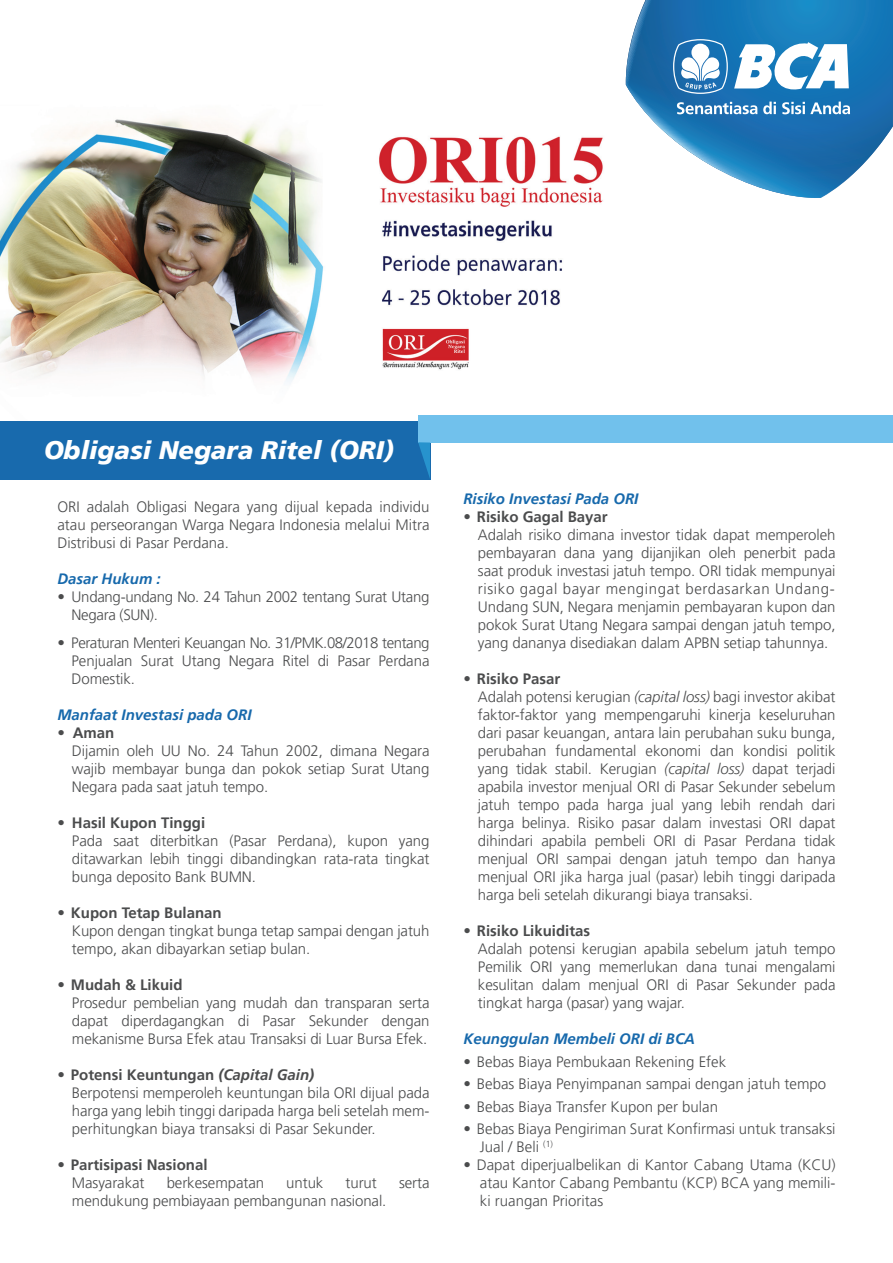
<style>
.page{position:relative;width:893px;height:1263px;background:#fff}
.page>*{position:absolute;margin:0;border:0;box-sizing:border-box;transform-origin:0 0}
.t1{font:italic 900 25.35px "Frutiger LT Pro";color:#fff}
.t2{font:300 15px/18px "Frutiger LT Pro";letter-spacing:-.005em;color:#4b4c4d}
.t3{font:italic 700 15px "Frutiger LT Pro";color:#1769ac}
.t4{font:700 15px/18px "Frutiger LT Pro";color:#4b4c4d}
.s1{font-weight:700}
.s2{font-weight:700;font-style:italic}
.s3{font-weight:300}
.s4{font-style:italic}
</style>
<div class="page">
<img style="left:0;top:118px;width:688px;height:349px">
<div style="left:0;top:421px;width:430px;height:58px;background:#186aad"></div>
<div style="left:418px;top:415px;width:475px;height:27px;background:#71c1ec"></div>
<svg style="left:418px;top:442px;width:12px;height:36px"></svg>
<svg style="left:626px;top:0;width:267px;height:198px"></svg>
<svg style="left:677px;top:102px;width:80px;height:12px"></svg>
<svg style="left:763px;top:102px;width:13px;height:12px"></svg>
<svg style="left:782px;top:102px;width:68px;height:12px"></svg>
<svg style="left:673px;top:39px;width:55px;height:55px"></svg>
<svg style="left:734px;top:41px;width:115px;height:49px"></svg>
<h1 class="t1" style="left:44px;top:435px;width:351px">Obligasi Negara Ritel (ORI)</h1>
<p class="t2" style="left:57px;top:497px;width:374px;text-align:justify">ORI adalah Obligasi Negara yang dijual kepada individu atau perseorangan Warga Negara Indonesia melalui Mitra Distribusi di Pasar Perdana.</p>
<p class="t3" style="left:57px;top:569px;width:105px">Dasar Hukum :</p>
<p class="t2" style="left:72px;top:587px;width:359px;text-indent:-14px">• Undang-undang No. 24 Tahun 2002 tentang Surat Utang<br>Negara (SUN).</p>
<p class="t2" style="left:72px;top:634px;width:359px;text-align:justify;text-indent:-14px">• Peraturan Menteri Keuangan No. 31/PMK.08/2018 tentang Penjualan Surat Utang Negara Ritel di Pasar Perdana Domestik.</p>
<p class="t3" style="left:57px;top:706px;width:196px">Manfaat Investasi pada ORI</p>
<p class="t2" style="left:72px;top:724px;width:359px;text-indent:-15px">• <span class="s1">Aman<br></span>Dijamin oleh UU No. 24 Tahun 2002, dimana Negara wajib membayar bunga dan pokok setiap Surat Utang Negara pada saat jatuh tempo.</p>
<p class="t2" style="left:72px;top:814px;width:359px;text-indent:-15px">• <span class="s1">Hasil Kupon Tinggi<br></span>Pada saat diterbitkan (Pasar Perdana), kupon yang ditawarkan lebih tinggi dibandingkan rata-rata tingkat bunga deposito Bank BUMN.</p>
<p class="t2" style="left:72px;top:904px;width:359px;text-indent:-15px">• <span class="s1">Kupon Tetap Bulanan<br></span>Kupon dengan tingkat bunga tetap sampai dengan jatuh tempo, akan dibayarkan setiap bulan.</p>
<p class="t2" style="left:72px;top:976px;width:359px;text-indent:-15px">• <span class="s1">Mudah &amp; Likuid<br></span>Prosedur pembelian yang mudah dan transparan serta dapat diperdagangkan di Pasar Sekunder dengan mekanisme Bursa Efek atau Transaksi di Luar Bursa Efek.</p>
<p class="t2" style="left:72px;top:1066px;width:359px;text-indent:-15px">• <span class="s1">Potensi Keuntungan</span> <span class="s2">(Capital Gain)<br></span>Berpotensi memperoleh keuntungan bila ORI dijual pada harga yang lebih tinggi daripada harga beli setelah mem&shy;perhitungkan biaya transaksi di Pasar Sekunder.</p>
<p class="t4" style="left:72px;top:1156px;width:137px;text-indent:-15px"><span class="s3">•</span> Partisipasi Nasional<br><span class="s3">Masyarakat</span></p>
<p class="t2" style="left:167px;top:1174px;width:99px">berkesempatan</p>
<p class="t2" style="left:286px;top:1174px;width:39px">untuk</p>
<p class="t2" style="left:346px;top:1174px;width:33px">turut</p>
<p class="t2" style="left:399px;top:1174px;width:32px">serta</p>
<p class="t2" style="left:72px;top:1192px;width:316px">mendukung pembiayaan pembangunan nasional.</p>
<p class="t3" style="left:463px;top:490px;width:177px">Risiko Investasi Pada ORI</p>
<p class="t2" style="left:478px;top:508px;width:359px;text-indent:-15px">• <span class="s1">Risiko Gagal Bayar<br></span>Adalah risiko dimana investor tidak dapat memperoleh pembayaran dana yang dijanjikan oleh penerbit pada saat produk investasi jatuh tempo. ORI tidak mempunyai risiko gagal bayar mengingat berdasarkan Undang-Undang SUN, Negara menjamin pembayaran kupon dan pokok Surat Utang Negara sampai dengan jatuh tempo, yang dananya disediakan dalam APBN setiap tahunnya.</p>
<p class="t2" style="left:478px;top:670px;width:359px;text-indent:-15px">• <span class="s1">Risiko Pasar<br></span>Adalah potensi kerugian <span class="s4">(capital loss)</span> bagi investor akibat faktor-faktor yang mempengaruhi kinerja keseluruhan dari pasar keuangan, antara lain perubahan suku bunga, perubahan fundamental ekonomi dan kondisi politik yang tidak stabil. Kerugian <span class="s4">(capital loss)</span> dapat terjadi apabila investor menjual ORI di Pasar Sekunder sebelum jatuh tempo pada harga jual yang lebih rendah dari harga belinya. Risiko pasar dalam investasi ORI dapat dihindari apabila pembeli ORI di Pasar Perdana tidak menjual ORI sampai dengan jatuh tempo dan hanya menjual ORI jika harga jual (pasar) lebih tinggi daripada harga beli setelah dikurangi biaya transaksi.</p>
<p class="t2" style="left:478px;top:922px;width:359px;text-indent:-15px">• <span class="s1">Risiko Likuiditas<br></span>Adalah potensi kerugian apabila sebelum jatuh tempo Pemilik ORI yang memerlukan dana tunai mengalami kesulitan dalam menjual ORI di Pasar Sekunder pada tingkat harga (pasar) yang wajar.</p>
<p class="t3" style="left:463px;top:1030px;width:233px">Keunggulan Membeli ORI di BCA</p>
<p class="t2" style="left:463px;top:1053px;width:264px">• Bebas Biaya Pembukaan Rekening Efek</p>
<p class="t2" style="left:463px;top:1075px;width:364px">• Bebas Biaya Penyimpanan sampai dengan jatuh tempo</p>
<p class="t2" style="left:463px;top:1098px;width:256px">• Bebas Biaya Transfer Kupon per bulan</p>
<p class="t2" style="left:480px;top:1120px;width:357px;text-indent:-17px">• Bebas Biaya Pengiriman Surat Konfirmasi untuk transaksi<br>Jual / Beli <sup>(1)</sup></p>
<p class="t2" style="left:480px;top:1156px;width:357px;text-align:justify;text-indent:-16px">• Dapat diperjualbelikan di Kantor Cabang Utama (KCU) atau Kantor Cabang Pembantu (KCP) BCA yang memili&shy;ki ruangan Prioritas</p>
</div>
